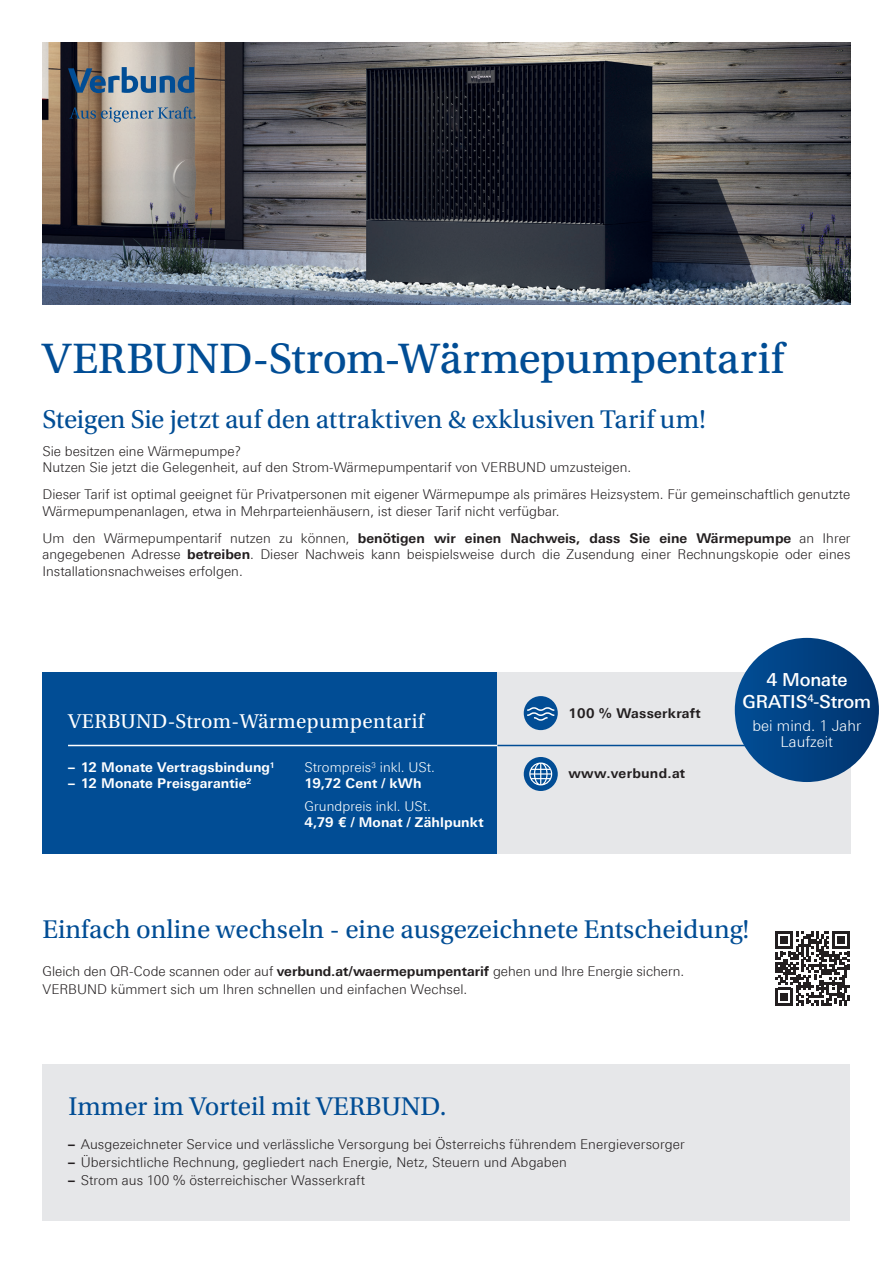
<style>
.page{position:relative;width:893px;height:1263px;background:#fff}
.page>*{position:absolute;margin:0;border:0;box-sizing:border-box;transform-origin:0 0}
.VERBUND_Zwischen_HL_14pt{font:45px "Utopia Std Capt";color:#014d95}
.VERBUND_Zwischen_HL_14pt-2{font:27px "Utopia Std";color:#014d95}
.t1{font:21px "Utopia Std";letter-spacing:.02em;color:#fff}
.t2{font:500 18px "Linotype Univers 530";letter-spacing:-.01em;color:#fff}
.t3{font:300 15px/16.5px "Linotype Univers 330";color:#fff;text-align:center}
.t4{font:300 13.5px/16.5px "Linotype Univers 330";color:#231f20}
.NEU_Copy_9pt_frei{font:700 13.5px "Linotype Univers 630";letter-spacing:.005em;color:#fff}
.NEU_Copy_9pt_frei-2{font:300 13.5px "Linotype Univers 330";letter-spacing:.005em;color:#fff}
.t5{font:700 13.5px "Linotype Univers 630";letter-spacing:.02em;color:#231f20}
.s1{font-family:"Linotype Univers 630";font-weight:700}
</style>
<div class="page">
<img style="left:43px;top:43px;width:807px;height:261px">
<svg style="left:68px;top:67px;width:126px;height:26px;background:#5e7892"></svg>
<svg style="left:69px;top:107px;width:127px;height:15px;background:#83898f"></svg>
<div style="left:497px;top:672px;width:353px;height:181px;background:#e6e7e9"></div>
<div style="left:43px;top:672px;width:454px;height:181px;background:#014d95"></div>
<hr style="left:68px;top:745px;width:429px;height:1px;background:#fff">
<hr style="left:497px;top:745px;width:263px;height:1px;background:#014d95">
<div style="left:524px;top:696px;width:34px;height:34px;background:#014d95;border-radius:50%"></div>
<svg style="left:527px;top:707px;width:27px;height:14px"></svg>
<div style="left:524px;top:757px;width:34px;height:34px;background:#014d95;border-radius:50%"></div>
<svg style="left:529px;top:762px;width:23px;height:23px"></svg>
<div style="left:43px;top:1063px;width:807px;height:157px;background:#e6e7e9"></div>
<svg style="left:775px;top:931px;width:75px;height:75px"></svg>
<div style="left:735px;top:638px;width:144px;height:144px;background:linear-gradient(to right,#014d95,#03366f);border-radius:72px"></div>
<p class="VERBUND_Zwischen_HL_14pt" style="left:43px;top:334px;width:743px">VERBUND-Strom-Wärmepumpentarif</p>
<p class="VERBUND_Zwischen_HL_14pt-2" style="left:43px;top:405px;width:665px">Steigen Sie jetzt auf den attraktiven &amp; exklusiven Tarif um!</p>
<p class="t4" style="left:43px;top:442px;width:200px">Sie besitzen eine Wärmepumpe?</p>
<p class="t4" style="left:43px;top:459px;width:590px">Nutzen Sie jetzt die Gelegenheit, auf den Strom-Wärmepumpentarif von VERBUND umzusteigen.</p>
<p class="t4" style="left:43px;top:486px;width:809px">Dieser Tarif ist optimal geeignet für Privatpersonen mit eigener Wärmepumpe als primäres Heizsystem. Für gemeinschaftlich genutzte<br>Wärmepumpenanlagen, etwa in Mehrparteienhäusern, ist dieser Tarif nicht verfügbar.</p>
<p class="t4" style="left:43px;top:529px;width:809px;text-align:justify">Um den Wärmepumpentarif nutzen zu können, <span class="s1">benötigen wir einen Nachweis, dass Sie eine Wärmepumpe</span> an Ihrer angegebenen Adresse <span class="s1">betreiben</span>. Dieser Nachweis kann beispielsweise durch die Zusendung einer Rechnungskopie oder eines Installationsnachweises erfolgen.</p>
<p class="t1" style="left:68px;top:710px;width:357px">VERBUND-Strom-Wärmepumpentarif</p>
<p class="NEU_Copy_9pt_frei" style="left:68px;top:759px;width:208px">– 12 Monate Vertragsbindung<sup>1</sup></p>
<p class="NEU_Copy_9pt_frei" style="left:68px;top:775px;width:185px">– 12 Monate Preisgarantie<sup>2</sup></p>
<p class="NEU_Copy_9pt_frei-2" style="left:304px;top:759px;width:132px">Strompreis<sup>3</sup> inkl. USt.</p>
<p class="NEU_Copy_9pt_frei" style="left:304px;top:775px;width:119px">19,72 Cent / kWh</p>
<p class="NEU_Copy_9pt_frei-2" style="left:304px;top:798px;width:128px">Grundpreis inkl. USt.</p>
<p class="NEU_Copy_9pt_frei" style="left:304px;top:814px;width:181px">4,79 € / Monat / Zählpunkt</p>
<p class="t5" style="left:568px;top:705px;width:134px">100 % Wasserkraft</p>
<p class="t5" style="left:568px;top:765px;width:118px">www.verbund.at</p>
<p class="t2" style="left:766px;top:669px;width:83px">4 Monate</p>
<p class="t2" style="left:742px;top:691px;width:130px">GRATIS<sup>4</sup>-Strom</p>
<p class="t3" style="left:753px;top:717px;width:110px">bei mind. 1 Jahr<br>Laufzeit</p>
<p class="VERBUND_Zwischen_HL_14pt-2" style="left:43px;top:915px;width:708px">Einfach online wechseln - eine ausgezeichnete Entscheidung!</p>
<p class="t4" style="left:43px;top:962px;width:643px">Gleich den QR-Code scannen oder auf <span class="s1">verbund.at/waermepumpentarif</span> gehen und Ihre Energie sichern.</p>
<p class="t4" style="left:43px;top:980px;width:426px">VERBUND kümmert sich um Ihren schnellen und einfachen Wechsel.</p>
<p class="VERBUND_Zwischen_HL_14pt-2" style="left:68px;top:1091px;width:380px">Immer im Vorteil mit VERBUND.</p>
<p class="t4" style="left:68px;top:1136px;width:618px"><span class="s1">–</span> Ausgezeichneter Service und verlässliche Versorgung bei Österreichs führendem Energieversorger</p>
<p class="t4" style="left:68px;top:1154px;width:500px"><span class="s1">–</span> Übersichtliche Rechnung, gegliedert nach Energie, Netz, Steuern und Abgaben</p>
<p class="t4" style="left:68px;top:1172px;width:299px"><span class="s1">–</span> Strom aus 100 % österreichischer Wasserkraft</p>
</div>
